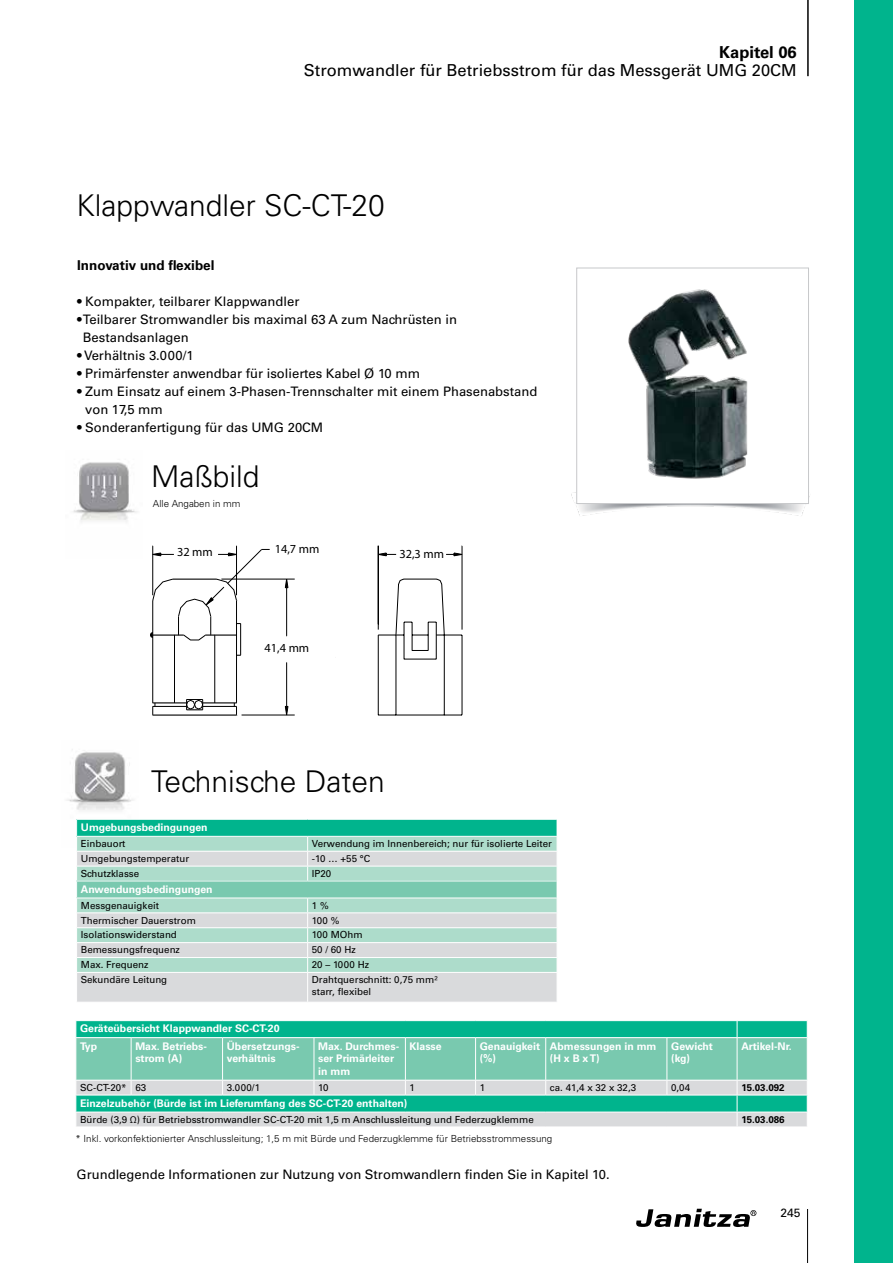
<style>
.page{position:relative;width:893px;height:1263px;background:#fff}
.page>*{position:absolute;margin:0;border:0;box-sizing:border-box;transform-origin:0 0}
.t1{font:300 30px "Univers LT Std";color:#000}
.t2{font:16.5px "Univers LT Std";color:#000}
.t3{font:700 16.5px "Univers LT Std";color:#000}
.t4{font:700 13.5px "Univers LT Std";color:#000}
.t5{font:13.05px/18px "Univers LT Std";color:#000}
.t6{font:12.3px "Myriad Pro";color:#000}
.t7{font:12px "Univers LT Std";color:#000}
.t8{font:700 10.5px/12.6px "Univers LT Std";color:#fff}
.t9{font:9.75px/11.7px "Univers LT Std";color:#000}
.t10{font:300 9.75px "Univers LT Std";color:#000}
.t11{font:700 9.75px "Univers LT Std";color:#000}
</style>
<div class="page">
<div style="left:855px;top:0;width:38px;height:1263px;background:#00b48d"></div>
<hr style="left:807px;top:0;width:2px;height:76px;background:#000">
<svg style="left:636px;top:1209px;width:120px;height:18px"></svg>
<hr style="left:807px;top:1209px;width:1px;height:54px;background:#000">
<img style="left:67px;top:749px;width:66px;height:61px">
<img style="left:628px;top:289px;width:120px;height:190px">
<div style="left:576px;top:268px;width:233px;height:236px;border:1px solid #c7c8ca"></div>
<img style="left:73px;top:462px;width:64px;height:60px">
<div style="left:77px;top:819px;width:480px;height:17px;background:#00b48d"></div>
<svg style="left:77px;top:837px;width:480px;height:14px;background:#aedccc"></svg>
<svg style="left:77px;top:852px;width:480px;height:150px;background:#c6dbd5"></svg>
<div style="left:77px;top:881px;width:480px;height:17px;background:#79c9af"></div>
<hr style="left:76px;top:866px;width:232px;height:1px;background:#fff">
<svg style="left:307px;top:837px;width:1px;height:43px"></svg>
<hr style="left:308px;top:866px;width:249px;height:1px;background:#fff">
<hr style="left:76px;top:880px;width:232px;height:1px;background:#fff">
<hr style="left:308px;top:880px;width:249px;height:1px;background:#fff">
<hr style="left:76px;top:898px;width:232px;height:1px;background:#fff">
<hr style="left:308px;top:898px;width:249px;height:1px;background:#fff">
<hr style="left:76px;top:912px;width:232px;height:1px;background:#fff">
<hr style="left:308px;top:912px;width:249px;height:1px;background:#fff">
<hr style="left:76px;top:927px;width:232px;height:1px;background:#fff">
<hr style="left:308px;top:927px;width:249px;height:1px;background:#fff">
<hr style="left:76px;top:942px;width:232px;height:1px;background:#fff">
<hr style="left:308px;top:942px;width:249px;height:1px;background:#fff">
<hr style="left:76px;top:957px;width:232px;height:1px;background:#fff">
<hr style="left:308px;top:957px;width:249px;height:1px;background:#fff">
<hr style="left:76px;top:972px;width:232px;height:1px;background:#fff">
<hr style="left:308px;top:972px;width:249px;height:1px;background:#fff">
<svg style="left:307px;top:898px;width:1px;height:104px"></svg>
<hr style="left:76px;top:851px;width:232px;height:1px;background:#fff">
<hr style="left:76px;top:819px;width:232px;height:1px;background:#fff">
<svg style="left:76px;top:820px;width:1px;height:78px"></svg>
<hr style="left:308px;top:819px;width:249px;height:1px;background:#fff">
<svg style="left:75px;top:1021px;width:733px;height:106px;background:#73c9b4"></svg>
<hr style="left:131px;top:1095px;width:92px;height:1px;background:#fff">
<hr style="left:223px;top:1095px;width:91px;height:1px;background:#fff">
<hr style="left:314px;top:1095px;width:91px;height:1px;background:#fff">
<hr style="left:405px;top:1095px;width:71px;height:1px;background:#fff">
<hr style="left:476px;top:1095px;width:70px;height:1px;background:#fff">
<hr style="left:546px;top:1095px;width:121px;height:1px;background:#fff">
<hr style="left:667px;top:1095px;width:70px;height:1px;background:#fff">
<hr style="left:737px;top:1095px;width:71px;height:1px;background:#fff">
<hr style="left:75px;top:1037px;width:56px;height:1px;background:#fff">
<hr style="left:75px;top:1038px;width:1px;height:42px;background:#fff">
<hr style="left:131px;top:1037px;width:92px;height:1px;background:#fff">
<hr style="left:223px;top:1037px;width:91px;height:1px;background:#fff">
<hr style="left:314px;top:1037px;width:91px;height:1px;background:#fff">
<hr style="left:405px;top:1037px;width:71px;height:1px;background:#fff">
<hr style="left:476px;top:1037px;width:70px;height:1px;background:#fff">
<hr style="left:546px;top:1037px;width:121px;height:1px;background:#fff">
<svg style="left:150px;top:545px;width:312px;height:171px"></svg>
<h2 class="t3" style="left:719px;top:42px;width:79px">Kapitel 06</h2>
<h2 class="t2" style="left:304px;top:60px;width:494px">Stromwandler für Betriebsstrom für das Messgerät UMG 20CM</h2>
<h1 class="t1" style="left:76px;top:187px;width:310px">Klappwandler SC-CT-20</h1>
<h3 class="t4" style="left:77px;top:257px;width:139px">Innovativ und flexibel</h3>
<h3 class="t5" style="left:77px;top:292px;width:224px">• Kompakter, teilbarer Klappwandler</h3>
<h3 class="t5" style="left:83px;top:310px;width:375px;text-indent:-6px">• Teilbarer Stromwandler bis maximal 63 A zum Nachrüsten in<br>Bestandsanlagen</h3>
<h3 class="t5" style="left:77px;top:346px;width:118px">• Verhältnis 3.000/1</h3>
<h3 class="t5" style="left:77px;top:364px;width:344px">• Primärfenster anwendbar für isoliertes Kabel Ø 10 mm</h3>
<h3 class="t5" style="left:85px;top:382px;width:453px;text-indent:-8px">• Zum Einsatz auf einem 3-Phasen-Trennschalter mit einem Phasenabstand von 17,5 mm</h3>
<h3 class="t5" style="left:77px;top:418px;width:248px">• Sonderanfertigung für das UMG 20CM</h3>
<h1 class="t1" style="left:151px;top:459px;width:110px">Maßbild</h1>
<p class="t10" style="left:153px;top:497px;width:89px">Alle Angaben in mm</p>
<p class="t6" style="left:177px;top:544px;width:37px">32 mm</p>
<p class="t6" style="left:275px;top:541px;width:46px">14,7 mm</p>
<p class="t6" style="left:264px;top:640px;width:46px">41,4 mm</p>
<p class="t6" style="left:399px;top:546px;width:46px">32,3 mm</p>
<h1 class="t1" style="left:151px;top:763px;width:235px">Technische Daten</h1>
<p class="t8" style="left:81px;top:821px;width:128px">Umgebungsbedingungen</p>
<p class="t9" style="left:81px;top:838px;width:46px">Einbauort</p>
<p class="t9" style="left:312px;top:838px;width:242px">Verwendung im Innenbereich; nur für isolierte Leiter</p>
<p class="t9" style="left:81px;top:852px;width:110px">Umgebungstemperatur</p>
<p class="t9" style="left:312px;top:852px;width:60px">-10 … +55 °C</p>
<p class="t9" style="left:81px;top:867px;width:60px">Schutzklasse</p>
<p class="t9" style="left:312px;top:867px;width:21px">IP20</p>
<p class="t8" style="left:81px;top:883px;width:133px">Anwendungsbedingungen</p>
<p class="t9" style="left:81px;top:899px;width:80px">Messgenauigkeit</p>
<p class="t9" style="left:312px;top:899px;width:18px">1 %</p>
<p class="t9" style="left:81px;top:914px;width:117px">Thermischer Dauerstrom</p>
<p class="t9" style="left:312px;top:914px;width:29px">100 %</p>
<p class="t9" style="left:81px;top:929px;width:98px">Isolationswiderstand</p>
<p class="t9" style="left:312px;top:929px;width:52px">100 MOhm</p>
<p class="t9" style="left:81px;top:944px;width:101px">Bemessungsfrequenz</p>
<p class="t9" style="left:312px;top:944px;width:45px">50 / 60 Hz</p>
<p class="t9" style="left:81px;top:959px;width:69px">Max. Frequenz</p>
<p class="t9" style="left:312px;top:959px;width:59px">20 – 1000 Hz</p>
<p class="t9" style="left:81px;top:974px;width:88px">Sekundäre Leitung</p>
<p class="t9" style="left:312px;top:974px;width:127px">Drahtquerschnitt: 0,75 mm² starr, flexibel</p>
<p class="t8" style="left:80px;top:1020px;width:201px;line-height:17px">Geräteübersicht Klappwandler SC-CT-20<br>Typ</p>
<p class="t8" style="left:135px;top:1039px;width:73px">Max. Betriebs&shy;strom (A)</p>
<p class="t8" style="left:227px;top:1039px;width:74px">Übersetzungs&shy;verhältnis</p>
<p class="t8" style="left:318px;top:1039px;width:82px">Max. Durchmes&shy;ser Primärleiter in mm</p>
<p class="t8" style="left:410px;top:1039px;width:34px">Klasse</p>
<p class="t8" style="left:480px;top:1039px;width:62px">Genauigkeit (%)</p>
<p class="t8" style="left:550px;top:1039px;width:108px">Abmessungen in mm (H x B x T)</p>
<p class="t8" style="left:671px;top:1039px;width:43px">Gewicht (kg)</p>
<p class="t8" style="left:741px;top:1039px;width:52px">Artikel-Nr.</p>
<p class="t9" style="left:80px;top:1081px;width:68px">SC-CT-20* 63</p>
<p class="t9" style="left:227px;top:1081px;width:35px">3.000/1</p>
<p class="t9" style="left:318px;top:1081px;width:12px">10</p>
<p class="t9" style="left:410px;top:1081px;width:7px">1</p>
<p class="t9" style="left:480px;top:1081px;width:7px">1</p>
<p class="t9" style="left:550px;top:1081px;width:88px">ca. 41,4 x 32 x 32,3</p>
<p class="t9" style="left:671px;top:1081px;width:20px">0,04</p>
<p class="t11" style="left:741px;top:1082px;width:45px">15.03.092</p>
<p class="t8" style="left:80px;top:1097px;width:329px">Einzelzubehör (Bürde ist im Lieferumfang des SC-CT-20 enthalten)</p>
<p class="t9" style="left:80px;top:1113px;width:455px">Bürde (3,9 Ω) für Betriebsstromwandler SC-CT-20 mit 1,5 m Anschlussleitung und Federzugklemme</p>
<p class="t11" style="left:741px;top:1113px;width:45px">15.03.086</p>
<p class="t10" style="left:75px;top:1133px;width:478px">* Inkl. vorkonfektionierter Anschlussleitung; 1,5 m mit Bürde und Federzugklemme für Betriebsstrommessung</p>
<h3 class="t5" style="left:77px;top:1165px;width:535px">Grundlegende Informationen zur Nutzung von Stromwandlern finden Sie in Kapitel 10.</h3>
<p class="t7" style="left:780px;top:1205px;width:22px">245</p>
</div>
